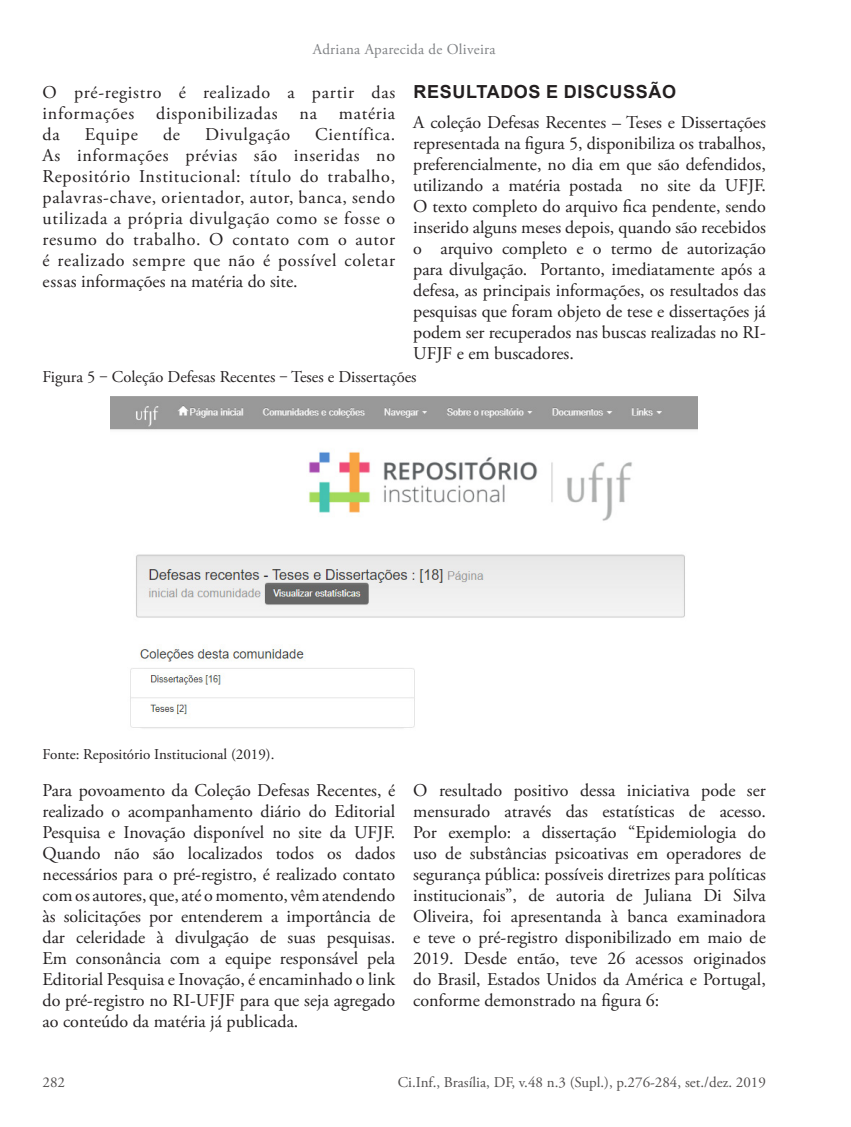
<style>
.page{position:relative;width:851px;height:1127px;background:#fff}
.page>*{position:absolute;margin:0;border:0;box-sizing:border-box;transform-origin:0 0}
.Corpo_de_Texto{font:18px/21px "Adobe Garamond Pro";color:#231f20;text-align:justify}
.Ci_Inf__Seção_de_art{font:700 18px "Arial";letter-spacing:.035em;color:#231f20}
.Corpo_de_Texto-2{font:18px "Adobe Garamond Pro";letter-spacing:.04em;color:#231f20}
.Ci_Inf__Título_image{font:16.5px "Adobe Garamond Pro";color:#231f20}
.t1{font:15px "Adobe Garamond Pro";color:#524f4f}
.Fonte{font:15px "Adobe Garamond Pro";color:#231f20}
.t2{font:15px "Adobe Garamond Pro";letter-spacing:.02em;color:#808285}
</style>
<div class="page">
<img style="left:111px;top:396px;width:586px;height:333px">
<p class="t2" style="left:313px;top:40px;width:184px">Adriana Aparecida de Oliveira</p>
<p class="Corpo_de_Texto" style="left:43px;top:83px;width:354px">O pré-registro é realizado a partir das informações disponibilizadas na matéria da</p>
<p class="Ci_Inf__Seção_de_art" style="left:413px;top:79px;width:264px">RESULTADOS E DISCUSSÃO</p>
<p class="Corpo_de_Texto" style="left:413px;top:112px;width:354px">A coleção Defesas Recentes – Teses e Dissertações representada na figura 5, disponibiliza os trabalhos, preferencialmente, no dia em que são defendidos, utilizando a matéria postada no site da UFJF.<br>O texto completo do arquivo fica pendente, sendo inserido alguns meses depois, quando são recebidos o arquivo completo e o termo de autorização para divulgação. Portanto, imediatamente após a defesa, as principais informações, os resultados das pesquisas que foram objeto de tese e dissertações já podem ser recuperados nas buscas realizadas no RI-UFJF e em buscadores.</p>
<p class="Ci_Inf__Título_image" style="left:43px;top:367px;width:375px">Figura 5 ‒ Coleção Defesas Recentes ‒ Teses e Dissertações</p>
<p class="Corpo_de_Texto" style="left:43px;top:125px;width:354px;text-indent:273px">Científica.<br>As informações prévias são inseridas no Repositório Institucional: título do trabalho, palavras-chave, orientador, autor, banca, sendo utilizada a própria divulgação como se fosse o resumo do trabalho. O contato com o autor é realizado sempre que não é possível coletar essas informações na matéria do site.</p>
<p class="Corpo_de_Texto" style="left:85px;top:125px;width:55px">Equipe</p>
<p class="Corpo_de_Texto" style="left:163px;top:125px;width:19px">de</p>
<p class="Corpo_de_Texto-2" style="left:205px;top:124px;width:86px">Divulgação</p>
<p class="Fonte" style="left:43px;top:745px;width:233px">Fonte: Repositório Institucional (2019).</p>
<p class="Corpo_de_Texto" style="left:43px;top:780px;width:354px">Para povoamento da Coleção Defesas Recentes, é realizado o acompanhamento diário do Editorial Pesquisa e Inovação disponível no site da UFJF.<br>Quando não são localizados todos os dados necessários para o pré-registro, é realizado contato com os autores, que, até o momento, vêm atendendo às solicitações por entenderem a importância de dar celeridade à divulgação de suas pesquisas.<br>Em consonância com a equipe responsável pela Editorial Pesquisa e Inovação, é encaminhado o link do pré-registro no RI-UFJF para que seja agregado ao conteúdo da matéria já publicada.</p>
<p class="Corpo_de_Texto" style="left:413px;top:780px;width:354px">O resultado positivo dessa iniciativa pode ser mensurado através das estatísticas de acesso.<br>Por exemplo: a dissertação “Epidemiologia do uso de substâncias psicoativas em operadores de segurança pública: possíveis diretrizes para políticas institucionais”, de autoria de Juliana Di Silva Oliveira, foi apresentanda à banca examinadora e teve o pré-registro disponibilizado em maio de 2019. Desde então, teve 26 acessos originados do Brasil, Estados Unidos da América e Portugal, conforme demonstrado na figura 6:</p>
<p class="t1" style="left:43px;top:1073px;width:24px">282</p>
<p class="t1" style="left:397px;top:1073px;width:369px">Ci.Inf., Brasília, DF, v.48 n.3 (Supl.), p.276-284, set./dez. 2019</p>
</div>
